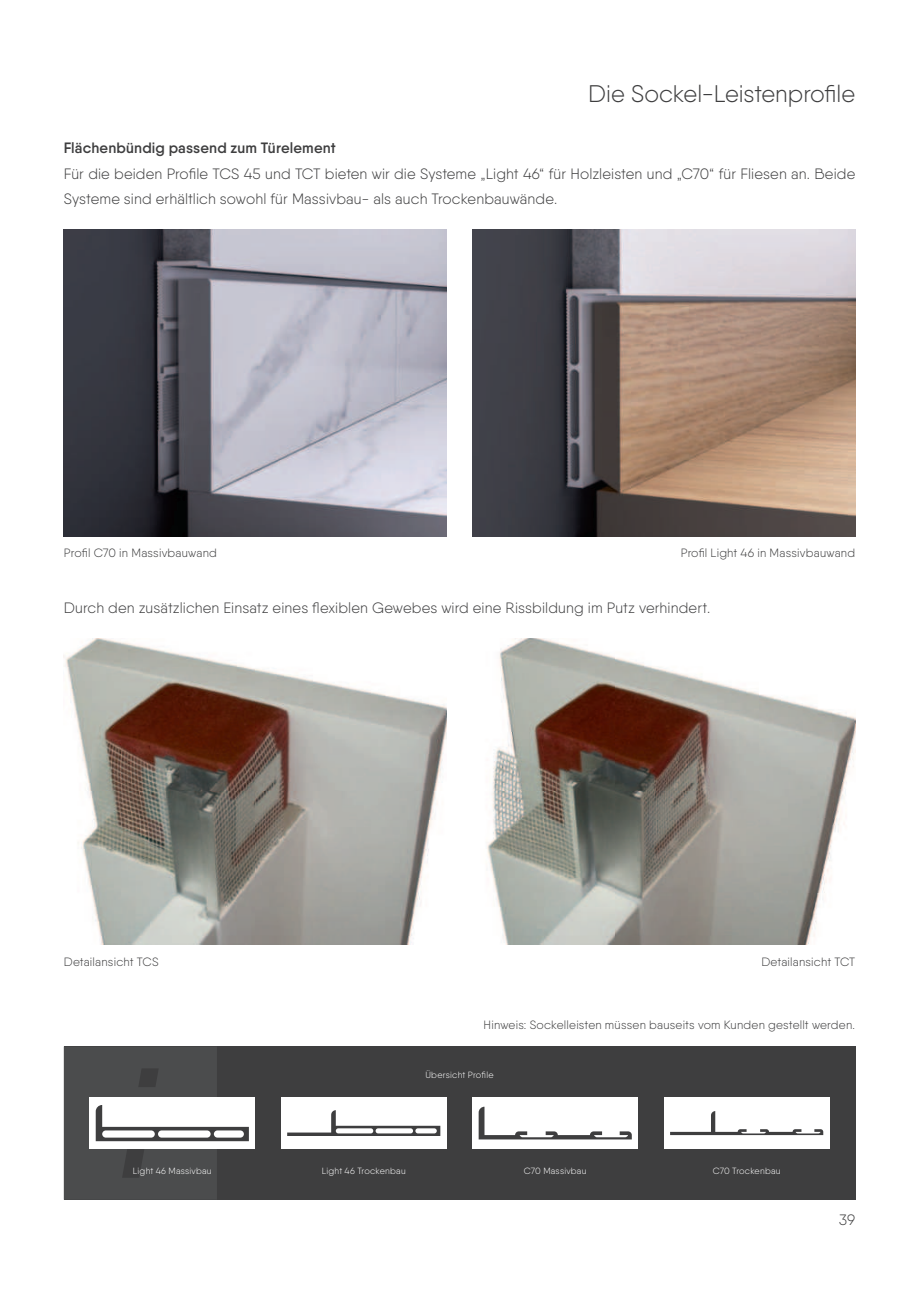
<style>
.page{position:relative;width:919px;height:1289px;background:#fff}
.page>*{position:absolute;margin:0;border:0;box-sizing:border-box;transform-origin:0 0}
.t1{font:300 24px "Qanelas";color:#3e3e3f}
.t2{font:300 15px/25.5px "Qanelas";letter-spacing:.005em;color:#3e3e3f}
.t3{font:600 15px "Qanelas";letter-spacing:.01em;color:#3e3e3f}
.t4{font:300 12px "Qanelas";letter-spacing:.015em;color:#3e3e3f}
.t5{font:300 9px "Qanelas";letter-spacing:.025em;color:#fff}
</style>
<div class="page">
<img style="left:487px;top:638px;width:368px;height:306px">
<img style="left:64px;top:639px;width:382px;height:305px">
<img style="left:64px;top:230px;width:382px;height:306px">
<img style="left:472px;top:230px;width:383px;height:306px">
<div style="left:64px;top:1046px;width:791px;height:153px;background:#3e3e3f"></div>
<div style="left:89px;top:1097px;width:166px;height:51px;background:#fff"></div>
<svg style="left:64px;top:1047px;width:185px;height:152px"></svg>
<div style="left:281px;top:1097px;width:165px;height:51px;background:#fff"></div>
<svg style="left:287px;top:1110px;width:153px;height:25px"></svg>
<div style="left:472px;top:1097px;width:166px;height:51px;background:#fff"></div>
<svg style="left:478px;top:1106px;width:153px;height:33px"></svg>
<div style="left:663px;top:1097px;width:166px;height:51px;background:#fff"></div>
<svg style="left:670px;top:1111px;width:153px;height:24px"></svg>
<h1 class="t1" style="left:588px;top:82px;width:268px">Die Sockel-Leistenprofile</h1>
<p class="t3" style="left:64px;top:140px;width:273px">Flächenbündig passend zum Türelement</p>
<p class="t2" style="left:64px;top:161px;width:792px">Für die beiden Profile TCS 45 und TCT bieten wir die Systeme „Light 46“ für Holzleisten und „C70“ für Fliesen an. Beide<br>Systeme sind erhältlich sowohl für Massivbau- als auch Trockenbauwände.</p>
<p class="t4" style="left:64px;top:547px;width:155px">Profil C70 in Massivbauwand</p>
<p class="t4" style="left:680px;top:547px;width:176px">Profil Light 46 in Massivbauwand</p>
<p class="t2" style="left:64px;top:595px;width:647px">Durch den zusätzlichen Einsatz eines flexiblen Gewebes wird eine Rissbildung im Putz verhindert.</p>
<p class="t4" style="left:64px;top:955px;width:96px">Detailansicht TCS</p>
<p class="t4" style="left:761px;top:955px;width:95px">Detailansicht TCT</p>
<p class="t4" style="left:483px;top:1019px;width:373px">Hinweis: Sockelleisten müssen bauseits vom Kunden gestellt werden.</p>
<p class="t5" style="left:425px;top:1070px;width:70px">Übersicht Profile</p>
<p class="t5" style="left:133px;top:1166px;width:80px">Light 46 Massivbau</p>
<p class="t5" style="left:322px;top:1166px;width:85px">Light 46 Trockenbau</p>
<p class="t5" style="left:524px;top:1166px;width:64px">C70 Massivbau</p>
<p class="t5" style="left:712px;top:1166px;width:69px">C70 Trockenbau</p>
<p class="t2" style="left:839px;top:1207px;width:17px">39</p>
</div>
